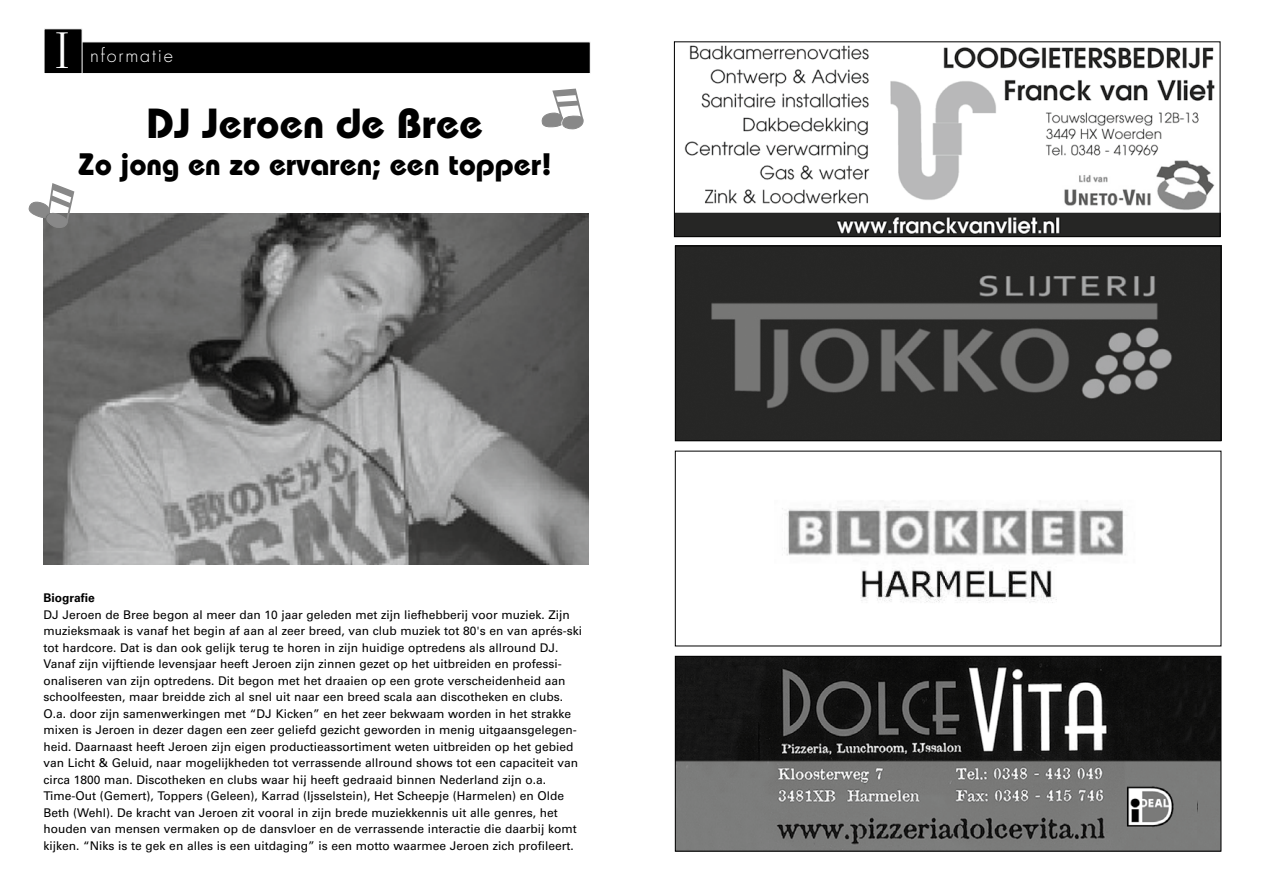
<style>
.page{position:relative;width:1263px;height:893px;background:#fff}
.page>*{position:absolute;margin:0;border:0;box-sizing:border-box;transform-origin:0 0}
.t1{font:49.5px "Angelo";color:#fff}
.t2{font:700 42px "Bauhaus";color:#000}
.t3{font:700 31.05px "Bauhaus";color:#000}
.t4{font:300 18px "Futura";letter-spacing:.1em;color:#fff}
.t5{font:12px/16.5px "Univers";color:#000}
.t6{font:700 12px "Univers";color:#000}
</style>
<div class="page">
<img style="left:43px;top:213px;width:546px;height:351px">
<svg style="left:28px;top:183px;width:47px;height:45px"></svg>
<svg style="left:541px;top:88px;width:43px;height:42px"></svg>
<img style="left:1196px;top:658px;width:23px;height:191px">
<img style="left:782px;top:501px;width:344px;height:102px">
<img style="left:687px;top:658px;width:509px;height:191px">
<div style="left:675px;top:656px;width:546px;height:195px;border:1px solid #000"></div>
<div style="left:44px;top:42px;width:546px;height:32px;background:#000;border:1px solid #fff"></div>
<div style="left:44px;top:29px;width:38px;height:45px;background:#000"></div>
<svg style="left:675px;top:237px;width:544px;height:1px"></svg>
<img style="left:676px;top:45px;width:542px;height:190px">
<div style="left:674px;top:41px;width:546px;height:196px;border:1px solid #000"></div>
<img style="left:677px;top:248px;width:542px;height:191px">
<div style="left:675px;top:246px;width:546px;height:195px;border:1px solid #000"></div>
<h1 class="t1" style="left:56px;top:23px;width:15px">I</h1>
<h3 class="t4" style="left:90px;top:45px;width:84px">nformatie</h3>
<h2 class="t2" style="left:147px;top:97px;width:338px">DJ Jeroen de Bree</h2>
<h3 class="t3" style="left:78px;top:145px;width:476px">Zo jong en zo ervaren; een topper!</h3>
<p class="t6" style="left:44px;top:591px;width:53px">Biografie</p>
<p class="t5" style="left:44px;top:606px;width:540px">DJ Jeroen de Bree begon al meer dan 10 jaar geleden met zijn liefhebberij voor muziek. Zijn muzieksmaak is vanaf het begin af aan al zeer breed, van club muziek tot 80's en van aprés-ski tot hardcore. Dat is dan ook gelijk terug te horen in zijn huidige optredens als allround DJ.<br>Vanaf zijn vijftiende levensjaar heeft Jeroen zijn zinnen gezet op het uitbreiden en professi&shy;onaliseren van zijn optredens. Dit begon met het draaien op een grote verscheidenheid aan schoolfeesten, maar breidde zich al snel uit naar een breed scala aan discotheken en clubs.<br>O.a. door zijn samenwerkingen met “DJ Kicken” en het zeer bekwaam worden in het strakke mixen is Jeroen in dezer dagen een zeer geliefd gezicht geworden in menig uitgaansgelegen&shy;heid. Daarnaast heeft Jeroen zijn eigen productieassortiment weten uitbreiden op het gebied van Licht &amp; Geluid, naar mogelijkheden tot verrassende allround shows tot een capaciteit van circa 1800 man. Discotheken en clubs waar hij heeft gedraaid binnen Nederland zijn o.a.<br>Time-Out (Gemert), Toppers (Geleen), Karrad (Ijsselstein), Het Scheepje (Harmelen) en Olde Beth (Wehl). De kracht van Jeroen zit vooral in zijn brede muziekkennis uit alle genres, het houden van mensen vermaken op de dansvloer en de verrassende interactie die daarbij komt kijken. “Niks is te gek en alles is een uitdaging” is een motto waarmee Jeroen zich profileert.</p>
</div>
